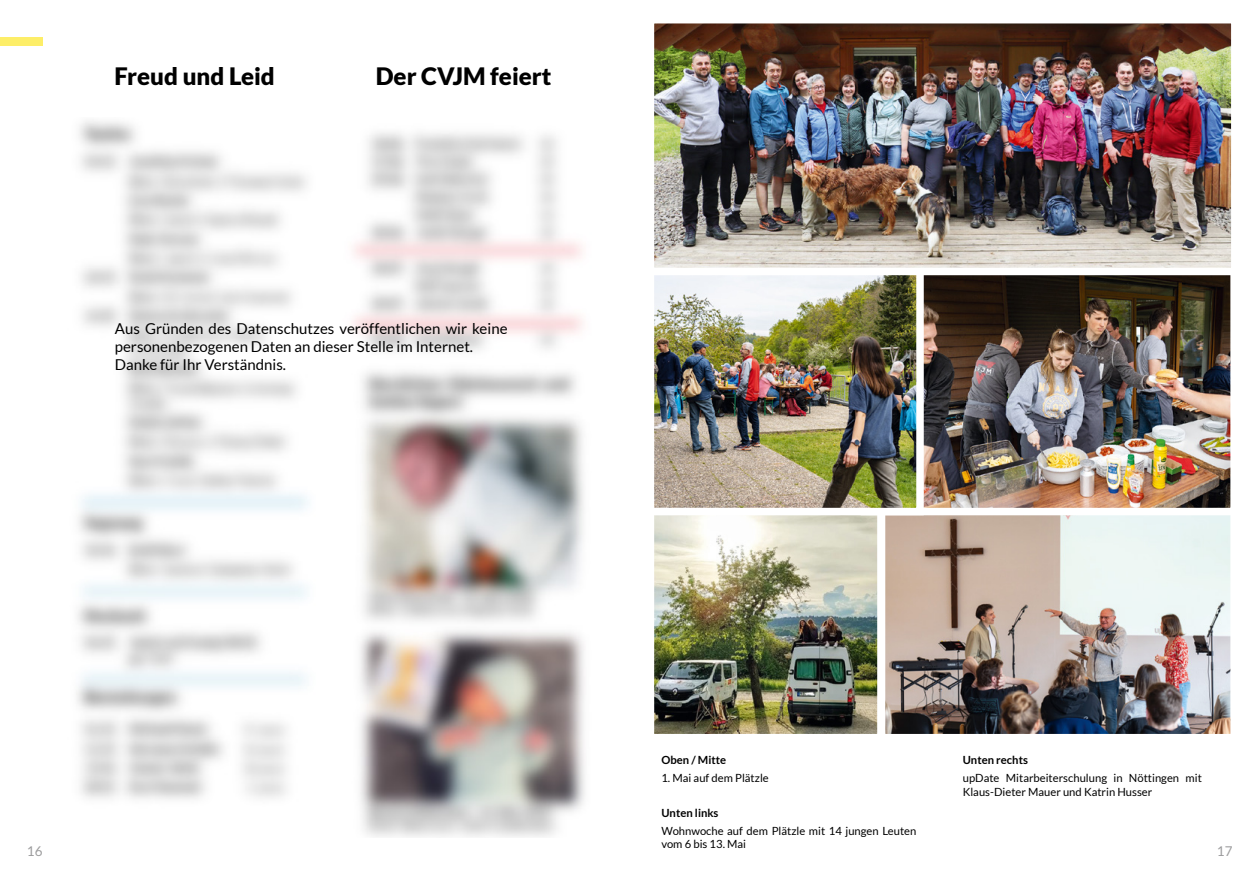
<style>
.page{position:relative;width:1259px;height:893px;background:#fff}
.page>*{position:absolute;margin:0;border:0;box-sizing:border-box;transform-origin:0 0}
.t1{font:900 24px "Lato";color:#000}
.t2{font:15px/18px "Lato";color:#000}
.t3{font:13.5px "Lato";color:#9c9c9d}
.t4{font:11.25px/13.5px "Lato";color:#000}
.t5{font:700 11.25px "Lato";color:#000}
</style>
<div class="page">
<div style="left:0;top:37px;width:43px;height:9px;background:#fdee68"></div>
<img style="left:655px;top:515px;width:574px;height:217px">
<div style="left:878px;top:503px;width:360px;height:238px;border:8px solid #fff"></div>
<div style="left:646px;top:503px;width:238px;height:238px;border:8px solid #fff"></div>
<img style="left:923px;top:276px;width:306px;height:230px">
<div style="left:860px;top:267px;width:378px;height:248px;border:8px solid #fff"></div>
<img style="left:655px;top:276px;width:259px;height:230px">
<div style="left:646px;top:267px;width:277px;height:248px;border:8px solid #fff"></div>
<img style="left:655px;top:25px;width:574px;height:241px">
<div style="left:646px;top:16px;width:592px;height:259px;border:8px solid #fff"></div>
<img style="left:76px;top:120px;width:509px;height:717px">
<h1 class="t1" style="left:115px;top:62px;width:162px">Freud und Leid</h1>
<h1 class="t1" style="left:376px;top:62px;width:177px">Der CVJM feiert</h1>
<h2 class="t2" style="left:115px;top:319px;width:394px">Aus Gründen des Datenschutzes veröffentlichen wir keine personenbezogenen Daten an dieser Stelle im Internet.<br>Danke für Ihr Verständnis.</h2>
<p class="t5" style="left:661px;top:754px;width:66px">Oben / Mitte</p>
<p class="t4" style="left:661px;top:771px;width:109px">1. Mai auf dem Plätzle</p>
<p class="t5" style="left:962px;top:754px;width:67px">Unten rechts</p>
<p class="t4" style="left:962px;top:771px;width:241px">upDate Mitarbeiterschulung in Nöttingen mit<br>Klaus-Dieter Mauer und Katrin Husser</p>
<p class="t5" style="left:661px;top:806px;width:59px">Unten links</p>
<p class="t4" style="left:661px;top:824px;width:256px">Wohnwoche auf dem Plätzle mit 14 jungen Leuten vom 6 bis 13. Mai</p>
<p class="t3" style="left:27px;top:843px;width:17px">16</p>
<p class="t3" style="left:1216px;top:843px;width:17px">17</p>
</div>
